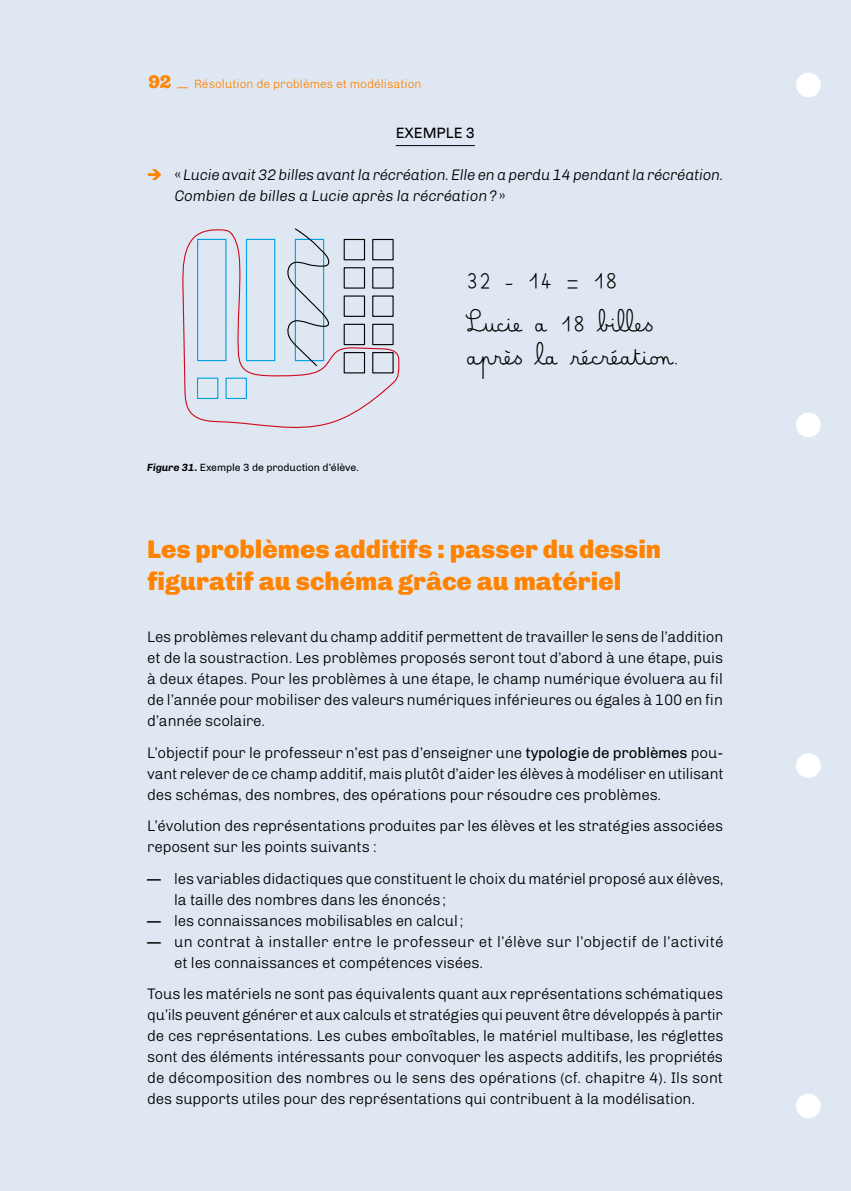
<style>
.page{position:relative;width:851px;height:1191px;background:#fff}
.page>*{position:absolute;margin:0;border:0;box-sizing:border-box;transform-origin:0 0}
.t1{font:900 25.5px/31.5px "Chivo";color:#ff8300}
.t2{font:18px/33px "Belle Allure CE Gros";color:#000}
.t3{font:300 15.3px/21px "Chivo";letter-spacing:-.01em;color:#000;text-align:justify}
.t4{font:italic 300 15.3px/21px "Chivo";letter-spacing:-.015em;color:#000}
.t5{font:300 15.3px/21px "Chivo";letter-spacing:.01em;color:#000}
.t6{font:15px "Chivo";color:#000}
.t7{font:300 12px "Chivo";color:#ff8300}
.t8{font:10.5px "Chivo";letter-spacing:-.005em;color:#000}
.s1{font-family:"Hernandez Niu W00";font-weight:800;font-size:18px}
.s2{color:#ff8300}
.s3{font-style:normal}
.s4{font-weight:700;font-style:italic}
.s5{font-weight:400}
</style>
<div class="page">
<div style="left:0;top:0;width:850px;height:1191px;background:#dfe8f2"></div>
<hr style="left:395px;top:145px;width:80px;height:1px;background:#000">
<svg style="left:182px;top:229px;width:218px;height:199px"></svg>
<svg style="left:285px;top:228px;width:60px;height:139px"></svg>
<div style="left:796px;top:73px;width:24px;height:24px;background:#fff;border-radius:50%"></div>
<div style="left:796px;top:412px;width:24px;height:25px;background:#fff;border-radius:50%"></div>
<div style="left:796px;top:753px;width:24px;height:25px;background:#fff;border-radius:50%"></div>
<div style="left:796px;top:1093px;width:24px;height:25px;background:#fff;border-radius:50%"></div>
<p class="t7" style="left:148px;top:75px;width:275px"><span class="s1">92</span> — Résolution de problèmes et modélisation</p>
<p class="t6" style="left:395px;top:122px;width:81px">EXEMPLE 3</p>
<p class="t4" style="left:174px;top:163px;width:550px;text-indent:-28px"><span class="s2">➔</span> <span class="s3">«</span> Lucie avait 32 billes avant la récréation. Elle en a perdu 14 pendant la récréation.<br>Combien de billes a Lucie après la récréation ? <span class="s3">»</span></p>
<p class="t8" style="left:147px;top:460px;width:213px"><span class="s4">Figure 31.</span> Exemple 3 de production d’élève.</p>
<p class="t2" style="left:466px;top:265px;width:153px">32 - 14 = 18</p>
<p class="t2" style="left:466px;top:308px;width:213px">Lucie a 18 billes après la récréation.</p>
<h1 class="t1" style="left:147px;top:533px;width:515px">Les problèmes additifs : passer du dessin figuratif au schéma grâce au matériel</h1>
<p class="t3" style="left:147px;top:625px;width:577px">Les problèmes relevant du champ additif permettent de travailler le sens de l’addition et de la soustraction. Les problèmes proposés seront tout d’abord à une étape, puis à deux étapes. Pour les problèmes à une étape, le champ numérique évoluera au fil de l’année pour mobiliser des valeurs numériques inférieures ou égales à 100 en fin d’année scolaire.</p>
<p class="t3" style="left:147px;top:741px;width:578px">L’objectif pour le professeur n’est pas d’enseigner une <span class="s5">typologie de problèmes</span> pou&shy;vant relever de ce champ additif, mais plutôt d’aider les élèves à modéliser en utilisant des schémas, des nombres, des opérations pour résoudre ces problèmes.</p>
<p class="t3" style="left:147px;top:814px;width:577px">L’évolution des représentations produites par les élèves et les stratégies associées reposent sur les points suivants :</p>
<p class="t3" style="left:174px;top:867px;width:550px;text-indent:-27px"><span class="s5">—</span> les variables didactiques que constituent le choix du matériel proposé aux élèves, la taille des nombres dans les énoncés ;</p>
<p class="t3" style="left:147px;top:909px;width:317px"><span class="s5">—</span> les connaissances mobilisables en calcul ;</p>
<p class="t5" style="left:174px;top:930px;width:550px;text-indent:-27px"><span class="s5">—</span> un contrat à installer entre le professeur et l’élève sur l’objectif de l’activité et les connaissances et compétences visées.</p>
<p class="t3" style="left:147px;top:982px;width:577px">Tous les matériels ne sont pas équivalents quant aux représentations schématiques qu’ils peuvent générer et aux calculs et stratégies qui peuvent être développés à partir de ces représentations. Les cubes emboîtables, le matériel multibase, les réglettes sont des éléments intéressants pour convoquer les aspects additifs, les propriétés de décomposition des nombres ou le sens des opérations (cf. chapitre 4). Ils sont des supports utiles pour des représentations qui contribuent à la modélisation.</p>
</div>
